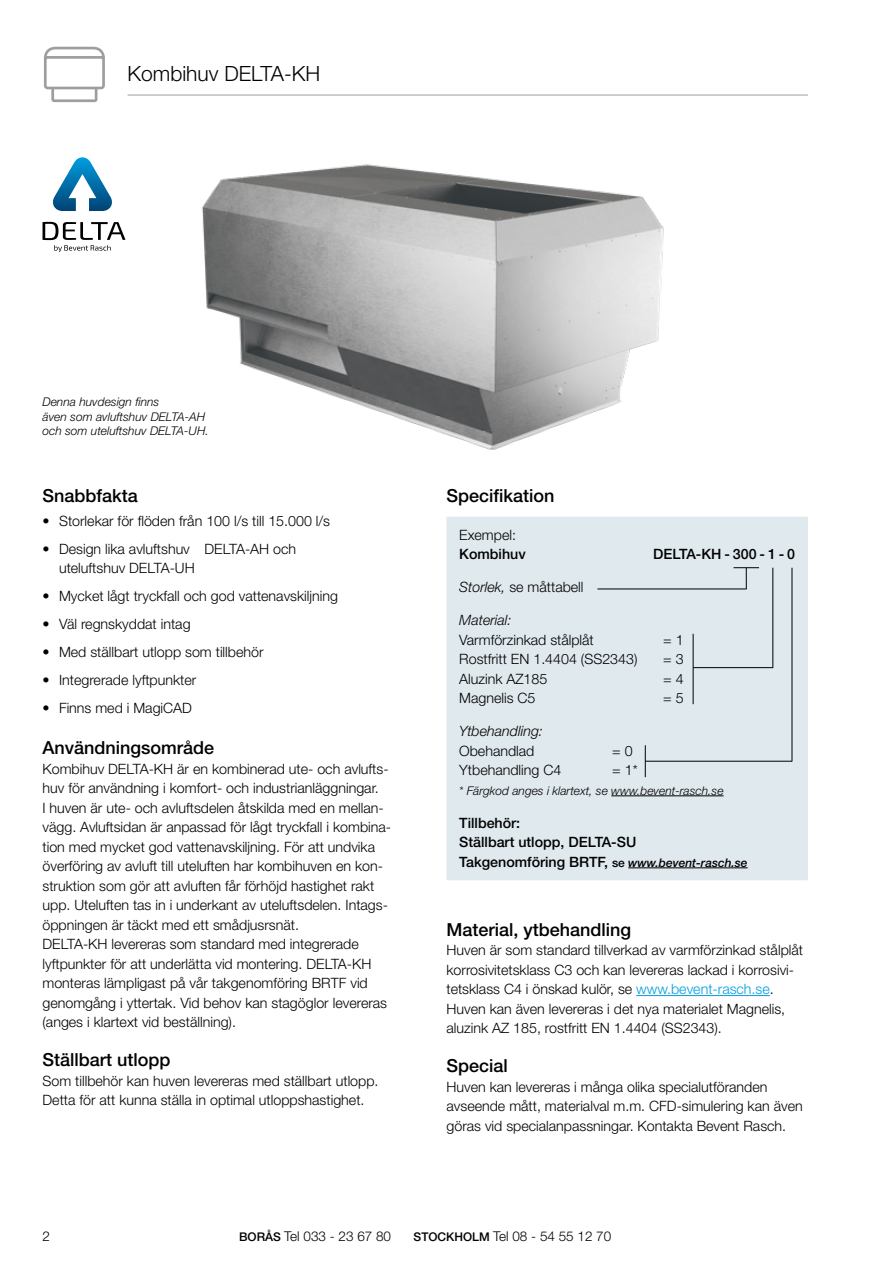
<style>
.page{position:relative;width:893px;height:1263px;background:#fff}
.page>*{position:absolute;margin:0;border:0;box-sizing:border-box;transform-origin:0 0}
.t1{font:300 21px "Helvetica Neue LT Std";color:#000}
.t2{font:500 18px "Helvetica Neue LT Std";color:#000}
.t3{font:300 14.25px/19.5px "Helvetica Neue LT Std";color:#000}
.t4{font:500 14.25px/19.5px "Helvetica Neue LT Std";color:#000}
.t5{font:italic 300 14.25px "Helvetica Neue LT Std";color:#000}
.t6{font:300 13.5px "Helvetica Neue LT Std";color:#000}
.t7{font:italic 300 12px/14.4px "Helvetica Neue LT Std";color:#000}
.s1{font-style:italic}
.s2{font-size:12px}
.s3{font-style:italic;font-size:12px}
.s4{color:#009ee0}
.s5{font-weight:500;font-size:12px}
</style>
<div class="page">
<svg style="left:44px;top:47px;width:61px;height:55px"></svg>
<hr style="left:128px;top:95px;width:680px;height:1px;background:#9c9e9f">
<svg style="left:52px;top:157px;width:60px;height:54px"></svg>
<svg style="left:43px;top:222px;width:82px;height:30px"></svg>
<img style="left:179px;top:94px;width:506px;height:356px">
<div style="left:446px;top:517px;width:362px;height:363px;background:#e0e9ee"></div>
<hr style="left:636px;top:995px;width:134px;height:1px;background:#009ee0">
<hr style="left:611px;top:795px;width:113px;height:1px;background:#000">
<hr style="left:628px;top:867px;width:120px;height:1px;background:#000">
<svg style="left:733px;top:567px;width:26px;height:22px"></svg>
<hr style="left:597px;top:589px;width:150px;height:1px;background:#000">
<hr style="left:693px;top:634px;width:1px;height:70px;background:#000">
<hr style="left:693px;top:667px;width:80px;height:1px;background:#000">
<hr style="left:792px;top:568px;width:1px;height:193px;background:#000">
<hr style="left:645px;top:745px;width:1px;height:32px;background:#000">
<hr style="left:645px;top:761px;width:147px;height:1px;background:#000">
<hr style="left:772px;top:568px;width:1px;height:100px;background:#000">
<h1 class="t1" style="left:128px;top:61px;width:194px">Kombihuv DELTA-KH</h1>
<p class="t7" style="left:43px;top:395px;width:168px">Denna huvdesign finns<br>även som avluftshuv DELTA-AH och som uteluftshuv DELTA-UH.</p>
<p class="t2" style="left:43px;top:485px;width:97px">Snabbfakta</p>
<p class="t3" style="left:43px;top:510px;width:289px">• Storlekar för flöden från 100 l/s till 15.000 l/s</p>
<p class="t3" style="left:59px;top:538px;width:239px;text-indent:-17px">• Design lika avluftshuv DELTA-AH och uteluftshuv DELTA-UH</p>
<p class="t3" style="left:43px;top:586px;width:297px">• Mycket lågt tryckfall och god vattenavskiljning</p>
<p class="t3" style="left:43px;top:614px;width:150px">• Väl regnskyddat intag</p>
<p class="t3" style="left:43px;top:642px;width:223px">• Med ställbart utlopp som tillbehör</p>
<p class="t3" style="left:43px;top:670px;width:155px">• Integrerade lyftpunkter</p>
<p class="t3" style="left:43px;top:698px;width:151px">• Finns med i MagiCAD</p>
<p class="t2" style="left:43px;top:737px;width:173px">Användningsområde</p>
<p class="t3" style="left:43px;top:759px;width:350px">Kombihuv DELTA-KH är en kombinerad ute- och avlufts&shy;huv för användning i komfort- och industrianläggningar.<br>I huven är ute- och avluftsdelen åtskilda med en mellan&shy;vägg. Avluftsidan är anpassad för lågt tryckfall i kombina&shy;tion med mycket god vattenavskiljning. För att undvika överföring av avluft till uteluften har kombihuven en kon&shy;struktion som gör att avluften får förhöjd hastighet rakt upp. Uteluften tas in i underkant av uteluftsdelen. Intags&shy;öppningen är täckt med ett smådjusrsnät.<br>DELTA-KH levereras som standard med integrerade lyftpunkter för att underlätta vid montering. DELTA-KH monteras lämpligast på vår takgenomföring BRTF vid genomgång i yttertak. Vid behov kan stagöglor levereras (anges i klartext vid beställning).</p>
<p class="t2" style="left:43px;top:1049px;width:130px">Ställbart utlopp</p>
<p class="t3" style="left:43px;top:1071px;width:338px">Som tillbehör kan huven levereras med ställbart utlopp.<br>Detta för att kunna ställa in optimal utloppshastighet.</p>
<p class="t2" style="left:446px;top:485px;width:110px">Specifikation</p>
<p class="t3" style="left:459px;top:524px;width:58px">Exempel:</p>
<p class="t4" style="left:459px;top:544px;width:68px">Kombihuv</p>
<p class="t4" style="left:653px;top:544px;width:144px">DELTA-KH - 300 - 1 - 0</p>
<p class="t3" style="left:459px;top:577px;width:126px"><span class="s1">Storlek,</span> se måttabell</p>
<p class="t5" style="left:459px;top:611px;width:54px">Material:</p>
<p class="t3" style="left:459px;top:629px;width:136px">Varmförzinkad stålplåt</p>
<p class="t3" style="left:663px;top:629px;width:22px">= 1</p>
<p class="t3" style="left:459px;top:649px;width:180px">Rostfritt EN 1.4404 (SS2343)</p>
<p class="t3" style="left:663px;top:649px;width:22px">= 3</p>
<p class="t3" style="left:459px;top:668px;width:90px">Aluzink AZ185</p>
<p class="t3" style="left:663px;top:668px;width:22px">= 4</p>
<p class="t3" style="left:459px;top:688px;width:78px">Magnelis C5</p>
<p class="t3" style="left:663px;top:688px;width:22px">= 5</p>
<p class="t5" style="left:459px;top:722px;width:85px">Ytbehandling:</p>
<p class="t3" style="left:459px;top:740px;width:77px">Obehandlad</p>
<p class="t3" style="left:612px;top:740px;width:22px">= 0</p>
<p class="t3" style="left:459px;top:760px;width:104px">Ytbehandling C4</p>
<p class="t3" style="left:612px;top:760px;width:27px">= 1*</p>
<p class="t7" style="left:459px;top:783px;width:266px">* Färgkod anges i klartext, se www.bevent-rasch.se</p>
<p class="t4" style="left:459px;top:813px;width:290px">Tillbehör:<br>Ställbart utlopp, DELTA-SU<br>Takgenomföring BRTF, <span class="s2">se</span> <span class="s3">www.bevent-rasch.se</span></p>
<p class="t2" style="left:446px;top:918px;width:186px">Material, ytbehandling</p>
<p class="t3" style="left:446px;top:940px;width:358px">Huven är som standard tillverkad av varmförzinkad stålplåt korrosivitetsklass C3 och kan levereras lackad i korrosivi&shy;tetsklass C4 i önskad kulör, se <span class="s4">www.bevent-rasch.se</span>.<br>Huven kan även levereras i det nya materialet Magnelis, aluzink AZ 185, rostfritt EN 1.4404 (SS2343).</p>
<p class="t2" style="left:446px;top:1055px;width:63px">Special</p>
<p class="t3" style="left:446px;top:1076px;width:358px">Huven kan levereras i många olika specialutföranden avseende mått, materialval m.m. CFD-simulering kan även göras vid specialanpassningar. Kontakta Bevent Rasch.</p>
<p class="t6" style="left:43px;top:1228px;width:9px">2</p>
<p class="t6" style="left:239px;top:1228px;width:153px"><span class="s5">BORÅS</span> Tel 033 - 23 67 80</p>
<p class="t6" style="left:414px;top:1228px;width:199px"><span class="s5">STOCKHOLM</span> Tel 08 - 54 55 12 70</p>
</div>
